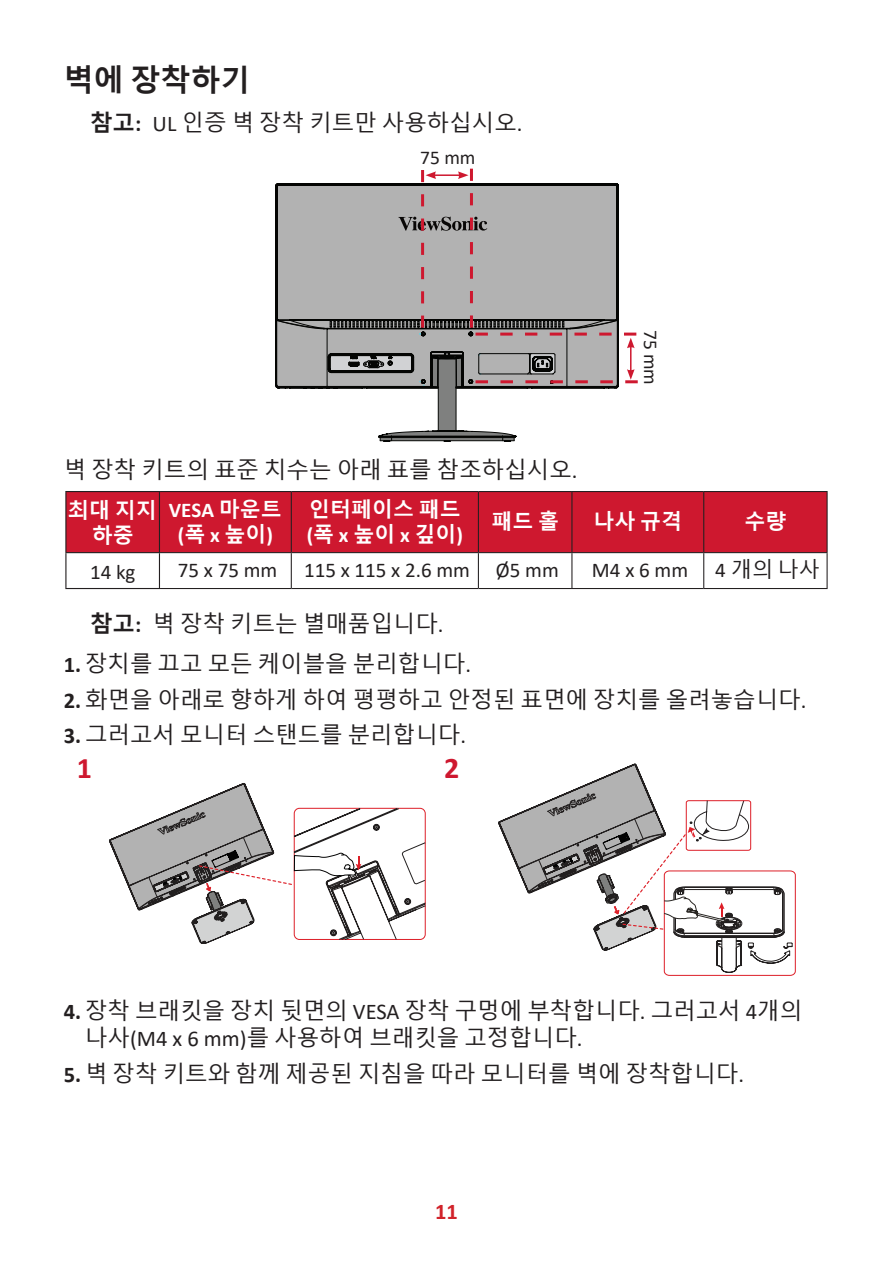
<style>
.page{position:relative;width:893px;height:1263px;background:#fff}
.page>*{position:absolute;margin:0;border:0;box-sizing:border-box;transform-origin:0 0}
.t1{font:700 30px "Malgun Gothic";color:#231f20}
.t2{font:700 30px "Calibri";color:#ce182f}
.t3{font:22.5px/27px "Malgun Gothic";color:#231f20}
.t4{font:700 22.5px "Calibri";color:#d1232a}
.t5{font:21px "Calibri";color:#231f20}
.t6{font:700 21px/25.2px "Malgun Gothic";color:#fff;text-align:center}
.t7{font:700 21px/25.2px "Calibri";color:#fff;text-align:center}
.t8{font:21px "Malgun Gothic";color:#231f20}
.t9{font:19.5px "Calibri";color:#231f20}
.s1{font-weight:700}
.s2{font-family:"Calibri";font-weight:700}
.s3{font-family:"Calibri"}
.s4{font-family:"Malgun Gothic"}
</style>
<div class="page">
<svg style="left:276px;top:169px;width:362px;height:273px"></svg>
<div style="left:66px;top:492px;width:760px;height:60px;background:#ce182f"></div>
<hr style="left:160px;top:491px;width:131px;height:1px;background:#231f20">
<hr style="left:291px;top:491px;width:187px;height:1px;background:#231f20">
<hr style="left:291px;top:492px;width:1px;height:60px;background:#231f20">
<hr style="left:478px;top:491px;width:94px;height:1px;background:#231f20">
<hr style="left:478px;top:492px;width:1px;height:60px;background:#231f20">
<hr style="left:572px;top:491px;width:132px;height:1px;background:#231f20">
<hr style="left:571px;top:492px;width:1px;height:60px;background:#231f20">
<hr style="left:704px;top:491px;width:124px;height:1px;background:#231f20">
<hr style="left:703px;top:492px;width:1px;height:60px;background:#231f20">
<hr style="left:826px;top:492px;width:2px;height:60px;background:#231f20">
<hr style="left:160px;top:552px;width:131px;height:1px;background:#231f20">
<hr style="left:291px;top:552px;width:187px;height:1px;background:#231f20">
<hr style="left:291px;top:553px;width:1px;height:35px;background:#231f20">
<hr style="left:478px;top:552px;width:94px;height:1px;background:#231f20">
<hr style="left:478px;top:553px;width:1px;height:35px;background:#231f20">
<hr style="left:572px;top:552px;width:132px;height:1px;background:#231f20">
<hr style="left:571px;top:553px;width:1px;height:35px;background:#231f20">
<hr style="left:704px;top:552px;width:124px;height:1px;background:#231f20">
<hr style="left:703px;top:553px;width:1px;height:35px;background:#231f20">
<hr style="left:826px;top:553px;width:2px;height:35px;background:#231f20">
<hr style="left:160px;top:588px;width:131px;height:1px;background:#231f20">
<hr style="left:291px;top:588px;width:187px;height:1px;background:#231f20">
<hr style="left:478px;top:588px;width:94px;height:1px;background:#231f20">
<hr style="left:572px;top:588px;width:132px;height:1px;background:#231f20">
<hr style="left:704px;top:588px;width:124px;height:1px;background:#231f20">
<hr style="left:65px;top:491px;width:95px;height:1px;background:#231f20">
<hr style="left:65px;top:492px;width:1px;height:60px;background:#231f20">
<hr style="left:159px;top:492px;width:1px;height:60px;background:#231f20">
<hr style="left:65px;top:552px;width:95px;height:1px;background:#231f20">
<hr style="left:65px;top:553px;width:1px;height:35px;background:#231f20">
<hr style="left:159px;top:553px;width:1px;height:35px;background:#231f20">
<hr style="left:65px;top:588px;width:95px;height:1px;background:#231f20">
<svg style="left:109px;top:783px;width:316px;height:161px"></svg>
<svg style="left:498px;top:764px;width:298px;height:212px"></svg>
<h1 class="t1" style="left:64px;top:62px;width:188px">벽에 장착하기</h1>
<p class="t3" style="left:90px;top:110px;width:434px"><span class="s1">참고</span><span class="s2">:</span> <span class="s3">UL</span> 인증 벽 장착 키트만 사용하십시오<span class="s3">.</span></p>
<p class="t9" style="left:420px;top:144px;width:57px">75 mm</p>
<p class="t9" style="left:664px;top:330px;width:57px;rotate:90deg">75 mm</p>
<p class="t3" style="left:64px;top:457px;width:515px">벽 장착 키트의 표준 치수는 아래 표를 참조하십시오<span class="s3">.</span></p>
<p class="t6" style="left:68px;top:498px;width:90px">최대 지지 하중</p>
<p class="t7" style="left:169px;top:497px;width:115px">VESA <span class="s4">마운트 </span>(<span class="s4">폭</span> x <span class="s4">높이</span>)</p>
<p class="t6" style="left:307px;top:497px;width:158px;text-align:left">인터페이스 패드 <span class="s3">(</span>폭 <span class="s3">x</span> 높이 <span class="s3">x</span> 깊이<span class="s3">)</span></p>
<p class="t6" style="left:491px;top:509px;width:69px">패드 홀</p>
<p class="t6" style="left:594px;top:509px;width:90px">나사 규격</p>
<p class="t6" style="left:744px;top:509px;width:44px">수량</p>
<p class="t5" style="left:90px;top:557px;width:47px">14 kg</p>
<p class="t5" style="left:178px;top:556px;width:101px">75 x 75 mm</p>
<p class="t5" style="left:304px;top:556px;width:256px">115 x 115 x 2.6 mm Ø5 mm</p>
<p class="t5" style="left:592px;top:556px;width:98px">M4 x 6 mm</p>
<p class="t8" style="left:715px;top:558px;width:106px"><span class="s3">4</span> 개의 나사</p>
<p class="t3" style="left:90px;top:611px;width:355px"><span class="s1">참고</span><span class="s2">:</span> 벽 장착 키트는 별매품입니다<span class="s3">.</span></p>
<p class="t3" style="left:64px;top:651px;width:409px"><span class="s2">1.</span> 장치를 끄고 모든 케이블을 분리합니다<span class="s3">.</span></p>
<p class="t3" style="left:64px;top:686px;width:744px"><span class="s2">2.</span> 화면을 아래로 향하게 하여 평평하고 안정된 표면에 장치를 올려놓습니다<span class="s3">.</span></p>
<p class="t3" style="left:64px;top:722px;width:404px"><span class="s2">3.</span> 그러고서 모니터 스탠드를 분리합니다<span class="s3">.</span></p>
<h1 class="t2" style="left:77px;top:747px;width:17px">1</h1>
<h1 class="t2" style="left:444px;top:747px;width:17px">2</h1>
<p class="t3" style="left:85px;top:998px;width:719px;text-indent:-21px"><span class="s2">4.</span> 장착 브래킷을 장치 뒷면의 <span class="s3">VESA</span> 장착 구멍에 부착합니다<span class="s3">.</span> 그러고서 <span class="s3">4</span>개의 나사<span class="s3">(M4 x 6 mm)</span>를 사용하여 브래킷을 고정합니다<span class="s3">.</span></p>
<p class="t3" style="left:64px;top:1060px;width:682px"><span class="s2">5.</span> 벽 장착 키트와 함께 제공된 지침을 따라 모니터를 벽에 장착합니다<span class="s3">.</span></p>
<p class="t4" style="left:435px;top:1196px;width:24px">11</p>
</div>
